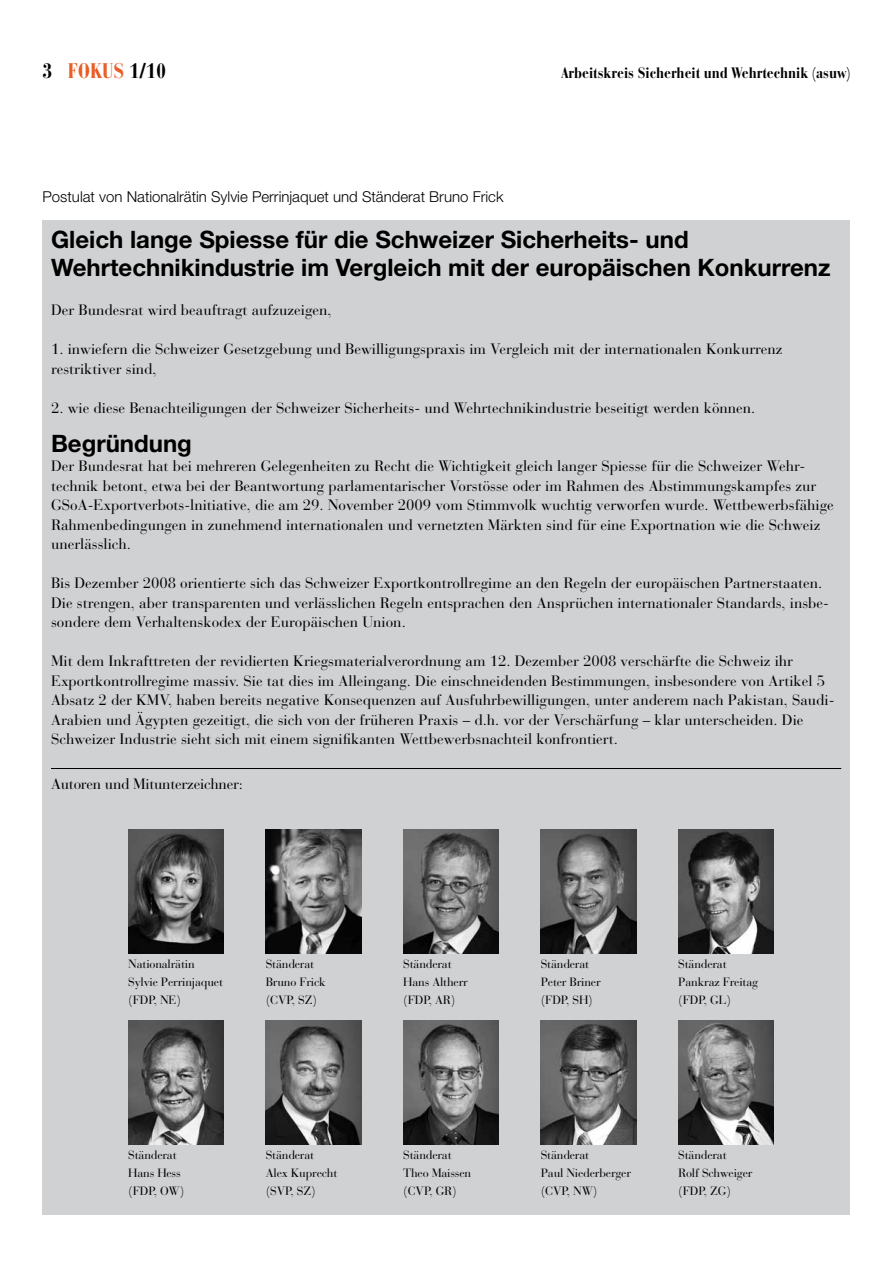
<style>
.page{position:relative;width:893px;height:1263px;background:#fff}
.page>*{position:absolute;margin:0;border:0;box-sizing:border-box;transform-origin:0 0}
.t1{font:700 24px/28.8px "Helvetica Neue";color:#000}
.t2{font:700 condensed 21px "Bauer Bodoni";color:#000}
.t3{font:15px/19.5px "Bauer Bodoni";color:#000}
.t4{font:300 15px "Helvetica Neue";color:#000}
.t5{font:700 condensed 15px "Bauer Bodoni";color:#000}
.t6{font:12px/18px "Bauer Bodoni";letter-spacing:-.015em;color:#000}
.s1{color:#e95e27}
</style>
<div class="page">
<div style="left:43px;top:220px;width:807px;height:995px;background:#d0d1d2"></div>
<hr style="left:51px;top:768px;width:790px;height:1px;background:#000">
<img style="left:128px;top:1020px;width:96px;height:125px">
<img style="left:266px;top:1020px;width:95px;height:124px">
<img style="left:403px;top:829px;width:96px;height:124px">
<img style="left:128px;top:829px;width:96px;height:124px">
<img style="left:403px;top:1020px;width:96px;height:124px">
<img style="left:541px;top:829px;width:95px;height:124px">
<img style="left:541px;top:1020px;width:95px;height:124px">
<img style="left:678px;top:829px;width:96px;height:124px">
<img style="left:678px;top:1020px;width:96px;height:124px">
<img style="left:266px;top:829px;width:95px;height:124px">
<h2 class="t2" style="left:43px;top:58px;width:125px">3 <span class="s1">FOKUS</span> 1/10</h2>
<p class="t5" style="left:561px;top:64px;width:291px">Arbeitskreis Sicherheit und Wehrtechnik (asuw)</p>
<p class="t4" style="left:43px;top:188px;width:462px">Postulat von Nationalrätin Sylvie Perrinjaquet und Ständerat Bruno Frick</p>
<h1 class="t1" style="left:51px;top:224px;width:781px">Gleich lange Spiesse für die Schweizer Sicherheits- und<br>Wehrtechnikindustrie im Vergleich mit der europäischen Konkurrenz</h1>
<p class="t3" style="left:51px;top:301px;width:282px">Der Bundesrat wird beauftragt aufzuzeigen,</p>
<p class="t3" style="left:51px;top:340px;width:733px">1. inwiefern die Schweizer Gesetzgebung und Bewilligungspraxis im Vergleich mit der internationalen Konkurrenz restriktiver sind,</p>
<p class="t3" style="left:51px;top:398px;width:706px">2. wie diese Benachteiligungen der Schweizer Sicherheits- und Wehrtechnikindustrie beseitigt werden können.</p>
<h1 class="t1" style="left:51px;top:428px;width:142px">Begründung</h1>
<p class="t3" style="left:51px;top:457px;width:784px">Der Bundesrat hat bei mehreren Gelegenheiten zu Recht die Wichtigkeit gleich langer Spiesse für die Schweizer Wehr&shy;technik betont, etwa bei der Beantwortung parlamentarischer Vorstösse oder im Rahmen des Abstimmungskampfes zur GSoA-Exportverbots-lnitiative, die am 29. November 2009 vom Stimmvolk wuchtig verworfen wurde. Wettbewerbsfähige Rahmenbedingungen in zunehmend internationalen und vernetzten Märkten sind für eine Exportnation wie die Schweiz unerlässlich.</p>
<p class="t3" style="left:51px;top:574px;width:780px">Bis Dezember 2008 orientierte sich das Schweizer Exportkontrollregime an den Regeln der europäischen Partnerstaaten.<br>Die strengen, aber transparenten und verlässlichen Regeln entsprachen den Ansprüchen internationaler Standards, insbe&shy;sondere dem Verhaltenskodex der Europäischen Union.</p>
<p class="t3" style="left:51px;top:652px;width:785px">Mit dem Inkrafttreten der revidierten Kriegsmaterialverordnung am 12. Dezember 2008 verschärfte die Schweiz ihr Exportkontrollregime massiv. Sie tat dies im Alleingang. Die einschneidenden Bestimmungen, insbesondere von Artikel 5<br>Absatz 2 der KMV, haben bereits negative Konsequenzen auf Ausfuhrbewilligungen, unter anderem nach Pakistan, Saudi-Arabien und Ägypten gezeitigt, die sich von der früheren Praxis – d.h. vor der Verschärfung – klar unterscheiden. Die Schweizer Industrie sieht sich mit einem signifikanten Wettbewerbsnachteil konfrontiert.</p>
<p class="t3" style="left:51px;top:775px;width:193px">Autoren und Mitunterzeichner:</p>
<p class="t6" style="left:128px;top:955px;width:96px">Nationalrätin<br>Sylvie Perrinjaquet (FDP, NE)</p>
<p class="t6" style="left:266px;top:955px;width:62px">Ständerat<br>Bruno Frick (CVP, SZ)</p>
<p class="t6" style="left:128px;top:1146px;width:58px">Ständerat<br>Hans Hess (FDP, OW)</p>
<p class="t6" style="left:266px;top:1146px;width:73px">Ständerat<br>Alex Kuprecht (SVP, SZ)</p>
<p class="t6" style="left:403px;top:955px;width:66px">Ständerat<br>Hans Altherr (FDP, AR)</p>
<p class="t6" style="left:403px;top:1146px;width:70px">Ständerat<br>Theo Maissen (CVP, GR)</p>
<p class="t6" style="left:541px;top:955px;width:62px">Ständerat<br>Peter Briner (FDP, SH)</p>
<p class="t6" style="left:678px;top:955px;width:82px">Ständerat<br>Pankraz Freitag (FDP, GL)</p>
<p class="t6" style="left:541px;top:1146px;width:92px">Ständerat<br>Paul Niederberger (CVP, NW)</p>
<p class="t6" style="left:678px;top:1146px;width:76px">Ständerat<br>Rolf Schweiger (FDP, ZG)</p>
</div>
